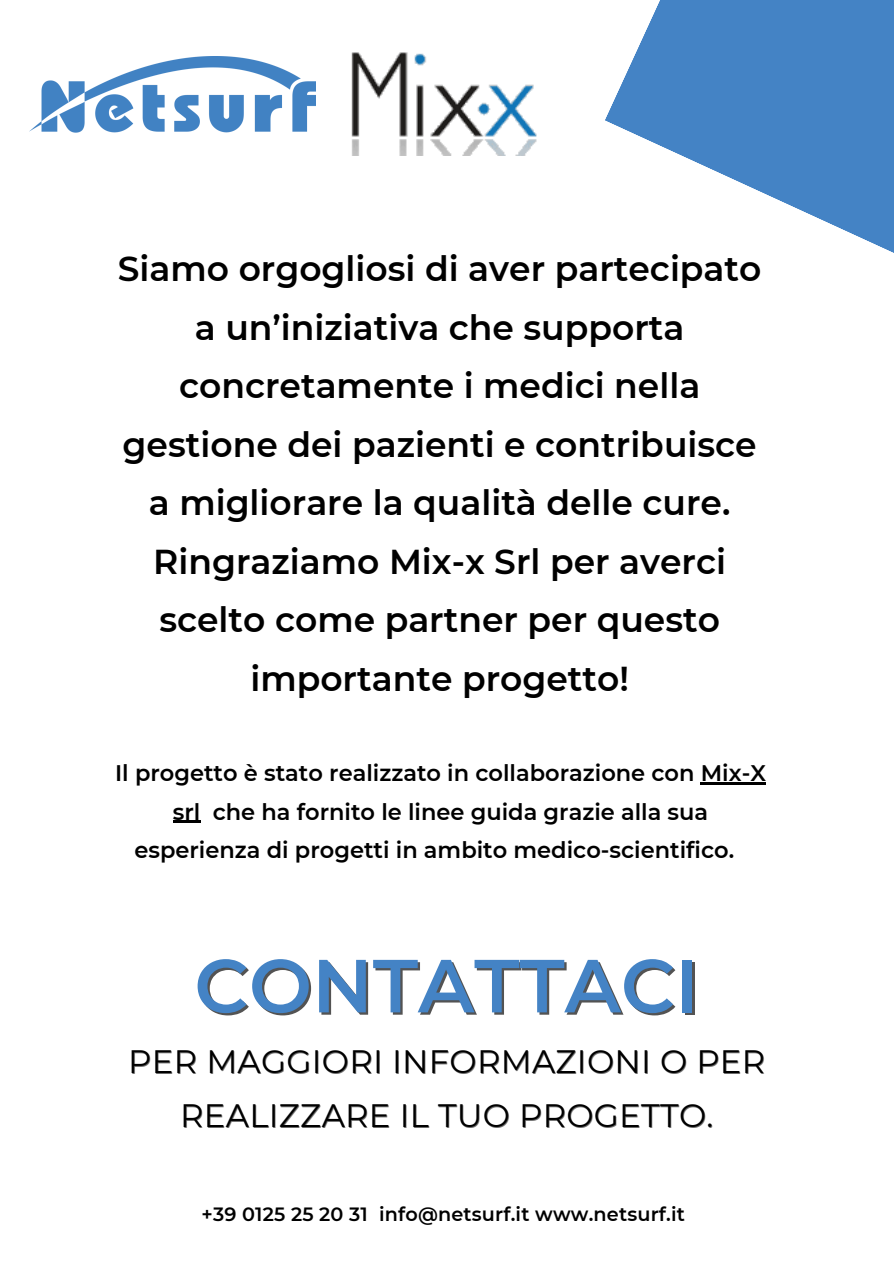
<style>
.page{position:relative;width:894px;height:1264px;background:#fff}
.page>*{position:absolute;margin:0;border:0;box-sizing:border-box;transform-origin:0 0}
.t1{font:600 75px "Montserrat";color:#4483c5}
.t2{font:600 34.5px/58.5px "Montserrat";color:#000;text-align:center}
.t3{font:32.4px "Montserrat";letter-spacing:.01em;color:#000}
.t4{font:600 22.5px/38.2px "Montserrat";color:#000;text-align:center}
.t5{font:600 19.2px "Montserrat";letter-spacing:.01em;color:#000}
</style>
<div class="page">
<svg style="left:605px;top:0;width:288px;height:253px;fill:#4483c5"></svg>
<img style="left:29px;top:57px;width:286px;height:76px">
<img style="left:351px;top:52px;width:186px;height:103px">
<hr style="left:700px;top:782px;width:65px;height:2px;background:#000">
<hr style="left:173px;top:820px;width:27px;height:3px;background:#000">
<p class="t2" style="left:118px;top:239px;width:645px">Siamo orgogliosi di aver partecipato a un’iniziativa che supporta concretamente i medici nella gestione dei pazienti e contribuisce a migliorare la qualità delle cure.<br>Ringraziamo Mix-x Srl per averci scelto come partner per questo importante progetto!</p>
<h2 class="t4" style="left:115px;top:754px;width:652px">Il progetto è stato realizzato in collaborazione con Mix-X srl che ha fornito le linee guida grazie alla sua esperienza di progetti in ambito medico-scientifico.</h2>
<p class="t1" style="left:194px;top:939px;width:506px">CONTATTACI</p>
<p class="t3" style="left:128px;top:1041px;width:638px">PER MAGGIORI INFORMAZIONI O PER</p>
<h1 class="t3" style="left:180px;top:1095px;width:534px">REALIZZARE IL TUO PROGETTO.</h1>
<p class="t5" style="left:201px;top:1202px;width:485px">+39 0125 25 20 31 info@netsurf.it www.netsurf.it</p>
</div>
